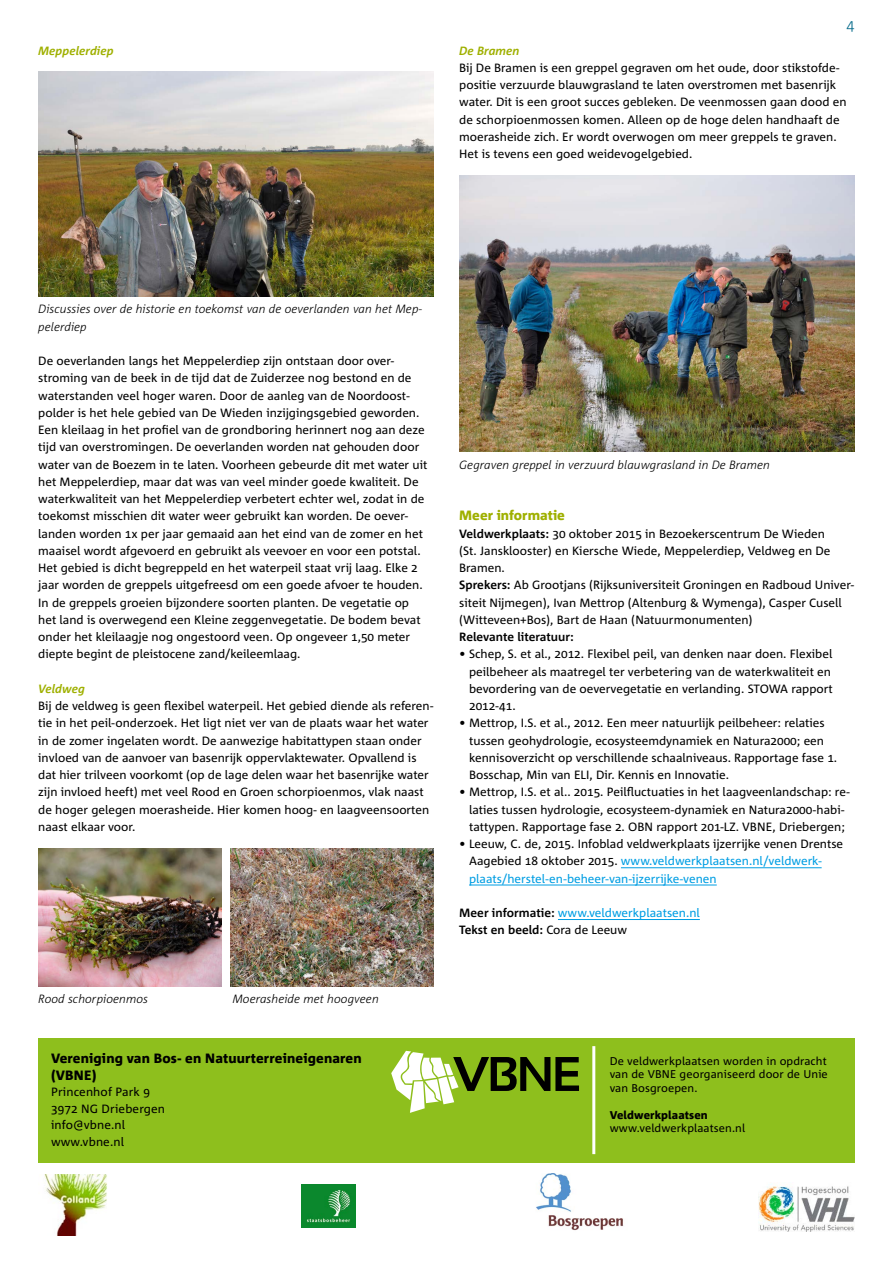
<style>
.page{position:relative;width:893px;height:1263px;background:#fff}
.page>*{position:absolute;margin:0;border:0;box-sizing:border-box;transform-origin:0 0}
.t1{font:300 15px "Corpid C1";color:#006888}
.t2{font:800 13.5px/16.5px "Corpid C1";letter-spacing:.01em;color:#000}
.t3{font:800 13.5px "Corpid C1";color:#9fb000}
.t4{font:12px/17.2px "Corpid C1";color:#000}
.t5{font:italic 300 12px/17.2px "Corpid C1";color:#000}
.t6{font:700 12px/17.2px "Corpid C1";color:#000}
.t7{font:italic 700 12px "Corpid C1";color:#9fb000}
.t8{font:11.25px/13.5px "Corpid C1";letter-spacing:.01em;color:#000;text-align:justify}
.t9{font:800 11.25px "Corpid C1";letter-spacing:.01em;color:#000}
.s1{font-weight:700}
.s2{color:#009ee3}
.s3{font-weight:400;color:#009ee3}
.s4{font-weight:400}
</style>
<div class="page">
<img style="left:44px;top:1174px;width:63px;height:61px">
<img style="left:302px;top:1184px;width:53px;height:43px">
<img style="left:758px;top:1186px;width:97px;height:45px">
<div style="left:38px;top:1038px;width:817px;height:125px;background:#8ebf1d"></div>
<svg style="left:391px;top:1051px;width:188px;height:62px"></svg>
<hr style="left:592px;top:1046px;width:3px;height:108px;background:#fff">
<img style="left:536px;top:1173px;width:88px;height:58px">
<hr style="left:621px;top:867px;width:201px;height:1px;background:#009ee3">
<hr style="left:469px;top:885px;width:248px;height:1px;background:#009ee3">
<hr style="left:558px;top:919px;width:142px;height:1px;background:#009ee3">
<img style="left:38px;top:72px;width:396px;height:224px">
<img style="left:38px;top:848px;width:184px;height:138px">
<img style="left:231px;top:848px;width:203px;height:138px">
<img style="left:459px;top:175px;width:396px;height:276px">
<p class="t7" style="left:38px;top:43px;width:77px">Meppelerdiep</p>
<p class="t1" style="left:846px;top:15px;width:10px">4</p>
<p class="t7" style="left:459px;top:43px;width:62px">De Bramen</p>
<p class="t4" style="left:459px;top:59px;width:389px">Bij De Bramen is een greppel gegraven om het oude, door stikstofde&shy;positie verzuurde blauwgrasland te laten overstromen met basenrijk water. Dit is een groot succes gebleken. De veenmossen gaan dood en de schorpioenmossen komen. Alleen op de hoge delen handhaaft de moerasheide zich. Er wordt overwogen om meer greppels te graven.<br>Het is tevens een goed weidevogelgebied.</p>
<p class="t5" style="left:38px;top:300px;width:385px">Discussies over de historie en toekomst van de oeverlanden van het Mep&shy;pelerdiep</p>
<p class="t4" style="left:38px;top:352px;width:391px">De oeverlanden langs het Meppelerdiep zijn ontstaan door over&shy;stroming van de beek in de tijd dat de Zuiderzee nog bestond en de waterstanden veel hoger waren. Door de aanleg van de Noordoost&shy;polder is het hele gebied van De Wieden inzijgingsgebied geworden.<br>Een kleilaag in het profiel van de grondboring herinnert nog aan deze tijd van overstromingen. De oeverlanden worden nat gehouden door water van de Boezem in te laten. Voorheen gebeurde dit met water uit het Meppelerdiep, maar dat was van veel minder goede kwaliteit. De waterkwaliteit van het Meppelerdiep verbetert echter wel, zodat in de toekomst misschien dit water weer gebruikt kan worden. De oever&shy;landen worden 1x per jaar gemaaid aan het eind van de zomer en het maaisel wordt afgevoerd en gebruikt als veevoer en voor een potstal.<br>Het gebied is dicht begreppeld en het waterpeil staat vrij laag. Elke 2 jaar worden de greppels uitgefreesd om een goede afvoer te houden.<br>In de greppels groeien bijzondere soorten planten. De vegetatie op het land is overwegend een Kleine zeggenvegetatie. De bodem bevat onder het kleilaagje nog ongestoord veen. Op ongeveer 1,50 meter diepte begint de pleistocene zand/keileemlaag.</p>
<p class="t7" style="left:38px;top:681px;width:48px">Veldweg</p>
<p class="t4" style="left:38px;top:697px;width:397px">Bij de veldweg is geen flexibel waterpeil. Het gebied diende als referen&shy;tie in het peil-onderzoek. Het ligt niet ver van de plaats waar het water in de zomer ingelaten wordt. De aanwezige habitattypen staan onder invloed van de aanvoer van basenrijk oppervlaktewater. Opvallend is dat hier trilveen voorkomt (op de lage delen waar het basenrijke water zijn invloed heeft) met veel Rood en Groen schorpioenmos, vlak naast de hoger gelegen moerasheide. Hier komen hoog- en laagveensoorten naast elkaar voor.</p>
<p class="t5" style="left:38px;top:990px;width:111px">Rood schorpioenmos</p>
<p class="t5" style="left:232px;top:990px;width:148px">Moerasheide met hoogveen</p>
<p class="t2" style="left:51px;top:1050px;width:312px">Vereniging van Bos- en Natuurterreineigenaren (VBNE)</p>
<p class="t4" style="left:51px;top:1084px;width:116px;line-height:16.5px">Princenhof Park 9<br>3972 NG Driebergen info@vbne.nl www.vbne.nl</p>
<p class="t5" style="left:459px;top:455px;width:312px">Gegraven greppel in verzuurd blauwgrasland in De Bramen</p>
<p class="t3" style="left:459px;top:507px;width:107px">Meer informatie</p>
<p class="t4" style="left:459px;top:524px;width:396px"><span class="s1">Veldwerkplaats:</span> 30 oktober 2015 in Bezoekerscentrum De Wieden<br>(St. Jansklooster) en Kiersche Wiede, Meppelerdiep, Veldweg en De Bramen.<br><span class="s1">Sprekers:</span> Ab Grootjans (Rijksuniversiteit Groningen en Radboud Univer&shy;siteit Nijmegen), Ivan Mettrop (Altenburg &amp; Wymenga), Casper Cusell (Witteveen+Bos), Bart de Haan (Natuurmonumenten)</p>
<p class="t6" style="left:459px;top:628px;width:116px">Relevante literatuur:</p>
<p class="t4" style="left:469px;top:645px;width:365px;text-indent:-10px">• Schep, S. et al., 2012. Flexibel peil, van denken naar doen. Flexibel peilbeheer als maatregel ter verbetering van de waterkwaliteit en bevordering van de oevervegetatie en verlanding. STOWA rapport 2012-41.</p>
<p class="t4" style="left:469px;top:714px;width:370px;text-indent:-10px">• Mettrop, I.S. et al., 2012. Een meer natuurlijk peilbeheer: relaties tussen geohydrologie, ecosysteemdynamiek en Natura2000; een kennisoverzicht op verschillende schaalniveaus. Rapportage fase 1.<br>Bosschap, Min van ELI, Dir. Kennis en Innovatie.</p>
<p class="t4" style="left:459px;top:783px;width:392px;text-align:center">• Mettrop, I.S. et al.. 2015. Peilfluctuaties in het laagveenlandschap: re&shy;laties tussen hydrologie, ecosysteem-dynamiek en Natura2000-habi&shy;tattypen. Rapportage fase 2. OBN rapport 201-LZ. VBNE, Driebergen;</p>
<p class="t4" style="left:469px;top:835px;width:376px;text-indent:-10px">• Leeuw, C. de, 2015. Infoblad veldwerkplaats ijzerrijke venen Drentse<br>Aagebied 18 oktober 2015. <span class="s2">www.veldwerkplaatsen.nl/veldwerk&shy;plaats/herstel-en-beheer-van-ijzerrijke-venen</span></p>
<p class="t6" style="left:459px;top:904px;width:242px">Meer informatie: <span class="s3">www.veldwerkplaatsen.nl<br></span>Tekst en beeld: <span class="s4">Cora de Leeuw</span></p>
<p class="t8" style="left:610px;top:1054px;width:220px">De veldwerkplaatsen worden in opdracht van de VBNE georganiseerd door de Unie van Bosgroepen.</p>
<p class="t9" style="left:610px;top:1108px;width:100px">Veldwerkplaatsen</p>
<p class="t8" style="left:610px;top:1121px;width:137px">www.veldwerkplaatsen.nl</p>
</div>
